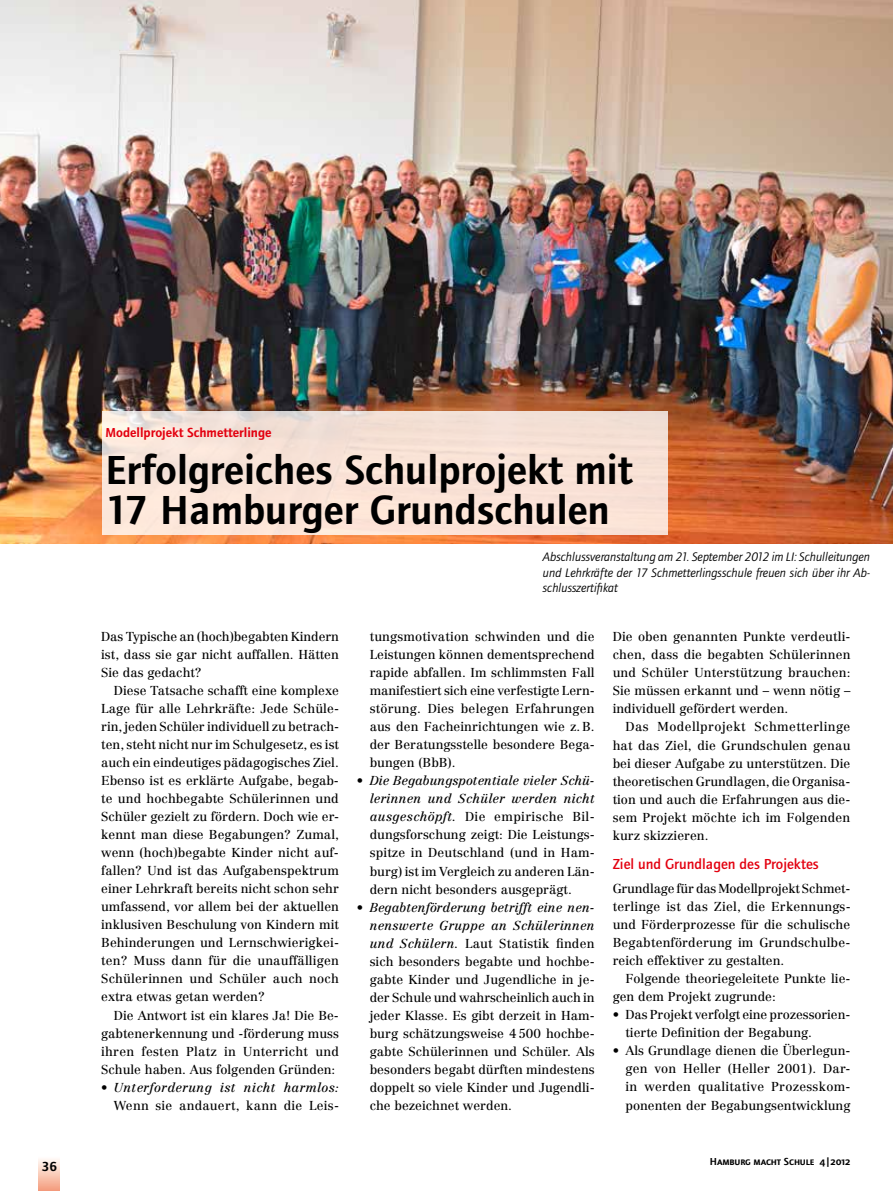
<style>
.page{position:relative;width:893px;height:1191px;background:#fff}
.page>*{position:absolute;margin:0;border:0;box-sizing:border-box;transform-origin:0 0}
.t1{font:600 42px/40.5px "Foundry Journal";color:#000}
.t2{font:500 15px "Foundry Journal";color:#e3000f}
.t3{font:600 13.5px "Foundry Journal";color:#e3000f}
.t4{font:600 13.5px "Foundry Journal";color:#000}
.t5{font:12.75px/18px "Centennial";color:#000;text-align:justify}
.t6{font:italic 12.75px/15.8px "Foundry Journal";letter-spacing:-.005em;color:#000;text-align:justify}
.t7{font:italic 12.75px/18px "Centennial";letter-spacing:.025em;color:#000;text-align:right}
.t8{font:600 10.5px "Foundry Journal SC";color:#000}
.s1{font-style:normal}
.s2{font-style:italic}
</style>
<div class="page">
<div style="left:38px;top:1157px;width:22px;height:34px;background:linear-gradient(to bottom,#fffefb,#f49f80)"></div>
<img style="left:0;top:0;width:893px;height:543px">
<div style="left:102px;top:411px;width:566px;height:124px;background:#f9e2d7"></div>
<p class="t4" style="left:42px;top:1158px;width:17px">36</p>
<p class="t3" style="left:105px;top:425px;width:168px">Modellprojekt Schmetterlinge</p>
<h1 class="t1" style="left:105px;top:449px;width:529px">Erfolgreiches Schulprojekt mit<br>17 Hamburger Grundschulen</h1>
<p class="t6" style="left:542px;top:549px;width:329px">Abschlussveranstaltung am 21. September 2012 im LI: Schulleitungen und Lehrkräfte der 17 Schmetterlingsschule freuen sich über ihr Ab&shy;schlusszertifikat</p>
<p class="t5" style="left:101px;top:628px;width:239px">Das Typische an (hoch)begabten Kindern ist, dass sie gar nicht auffallen. Hätten Sie das gedacht?</p>
<p class="t5" style="left:101px;top:682px;width:239px;text-indent:13px">Diese Tatsache schafft eine komplexe Lage für alle Lehrkräfte: Jede Schüle&shy;rin, jeden Schüler individuell zu betrach&shy;ten, steht nicht nur im Schulgesetz, es ist auch ein eindeutiges pädagogisches Ziel.<br>Ebenso ist es erklärte Aufgabe, begab&shy;te und hochbegabte Schülerinnen und Schüler gezielt zu fördern. Doch wie er&shy;kennt man diese Begabungen? Zumal, wenn (hoch)begabte Kinder nicht auf&shy;fallen? Und ist das Aufgabenspektrum einer Lehrkraft bereits nicht schon sehr umfassend, vor allem bei der aktuellen inklusiven Beschulung von Kindern mit Behinderungen und Lernschwierigkei&shy;ten? Muss dann für die unauffälligen Schülerinnen und Schüler auch noch extra etwas getan werden?</p>
<p class="t5" style="left:101px;top:1006px;width:239px;text-indent:13px">Die Antwort ist ein klares Ja! Die Be&shy;gabtenerkennung und -förderung muss ihren festen Platz in Unterricht und Schule haben. Aus folgenden Gründen:</p>
<p class="t7" style="left:101px;top:1078px;width:239px"><span class="s1">•</span> Unterforderung ist nicht harmlos:<br><span class="s1">Wenn sie andauert, kann die Leis-</span></p>
<p class="t5" style="left:370px;top:628px;width:227px">tungsmotivation schwinden und die Leistungen können dementsprechend rapide abfallen. Im schlimmsten Fall manifestiert sich eine verfestigte Lern&shy;störung. Dies belegen Erfahrungen aus den Facheinrichtungen wie z.B. der Beratungsstelle besondere Bega&shy;bungen (BbB).</p>
<p class="t5" style="left:370px;top:772px;width:227px;text-indent:-13px">• <span class="s2">Die Begabungspotentiale vieler Schü&shy;lerinnen und Schüler werden nicht ausgeschöpft.</span> Die empirische Bil&shy;dungsforschung zeigt: Die Leistungs&shy;spitze in Deutschland (und in Ham&shy;burg) ist im Vergleich zu anderen Län&shy;dern nicht besonders ausgeprägt.</p>
<p class="t5" style="left:370px;top:898px;width:227px;text-indent:-13px">• <span class="s2">Begabtenförderung betrifft eine nen&shy;nenswerte Gruppe an Schülerinnen und Schülern.</span> Laut Statistik finden sich besonders begabte und hochbe&shy;gabte Kinder und Jugendliche in je&shy;der Schule und wahrscheinlich auch in jeder Klasse. Es gibt derzeit in Ham&shy;burg schätzungsweise 4500 hochbe&shy;gabte Schülerinnen und Schüler. Als besonders begabt dürften mindestens doppelt so viele Kinder und Jugendli&shy;che bezeichnet werden.</p>
<p class="t5" style="left:613px;top:628px;width:239px">Die oben genannten Punkte verdeutli&shy;chen, dass die begabten Schülerinnen und Schüler Unterstützung brauchen:<br>Sie müssen erkannt und – wenn nötig – individuell gefördert werden.</p>
<p class="t5" style="left:613px;top:718px;width:239px;text-indent:13px">Das Modellprojekt Schmetterlinge hat das Ziel, die Grundschulen genau bei dieser Aufgabe zu unterstützen. Die theoretischen Grundlagen, die Organisa&shy;tion und auch die Erfahrungen aus die&shy;sem Projekt möchte ich im Folgenden kurz skizzieren.</p>
<p class="t2" style="left:613px;top:856px;width:208px">Ziel und Grundlagen des Projektes</p>
<p class="t5" style="left:613px;top:880px;width:239px">Grundlage für das Modellprojekt Schmet&shy;terlinge ist das Ziel, die Erkennungs&shy;und Förderprozesse für die schulische Begabtenförderung im Grundschulbe&shy;reich effektiver zu gestalten.</p>
<p class="t5" style="left:613px;top:970px;width:239px;text-indent:13px">Folgende theoriegeleitete Punkte lie&shy;gen dem Projekt zugrunde:</p>
<p class="t5" style="left:625px;top:1006px;width:226px;text-indent:-13px">• Das Projekt verfolgt eine prozessorien&shy;tierte Definition der Begabung.</p>
<p class="t5" style="left:625px;top:1042px;width:226px;text-indent:-13px">• Als Grundlage dienen die Überlegun&shy;gen von Heller (Heller 2001). Dar&shy;in werden qualitative Prozesskom&shy;ponenten der Begabungsentwicklung</p>
<p class="t8" style="left:710px;top:1155px;width:142px">Hamburg macht Schule 4|2012</p>
</div>
